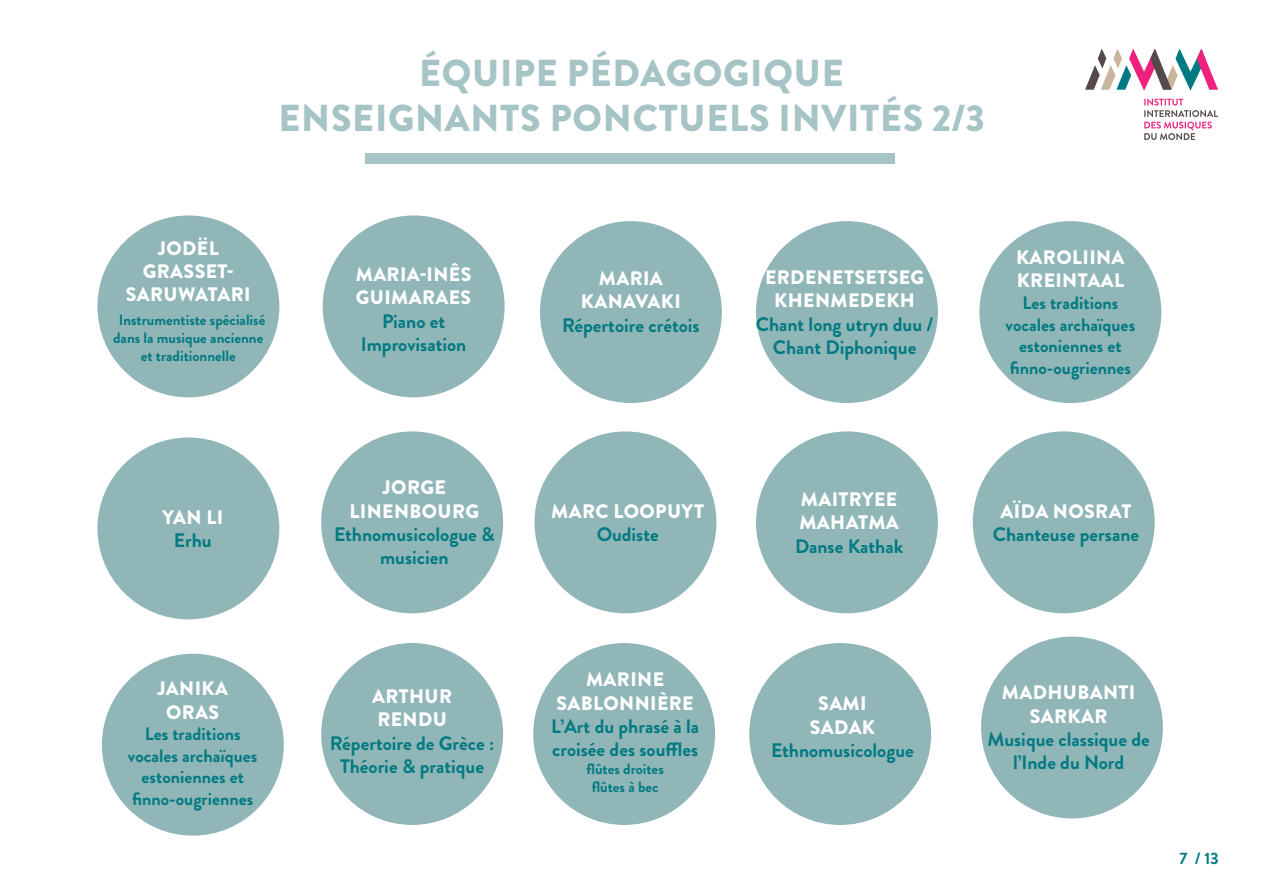
<style>
.page{position:relative;width:1263px;height:893px;background:#fff}
.page>*{position:absolute;margin:0;border:0;box-sizing:border-box;transform-origin:0 0}
.t1{font:900 37.5px/45px "Brandon Grotesque";letter-spacing:.02em;color:#a6c4c5;text-align:center}
.t2{font:700 19.5px/23.4px "Brandon Grotesque";color:#007a82;text-align:center}
.t3{font:900 19.5px/23.4px "Brandon Grotesque";letter-spacing:.02em;color:#fff}
.t4{font:700 18px "Brandon Grotesque";color:#007a82}
.t5{font:700 16.5px "Brandon Grotesque";color:#007a82}
.t6{font:700 15px/18px "Brandon Grotesque";color:#007a82;text-align:center}
</style>
<div class="page">
<svg style="left:1144px;top:99px;width:74px;height:41px"></svg>
<svg style="left:1085px;top:49px;width:133px;height:42px"></svg>
<div style="left:366px;top:153px;width:529px;height:10px;background:#a6c4c5"></div>
<div style="left:540px;top:221px;width:182px;height:182px;background:#91b6b8;border-radius:50%"></div>
<div style="left:756px;top:221px;width:182px;height:182px;background:#91b6b8;border-radius:50%"></div>
<div style="left:97px;top:437px;width:182px;height:182px;background:#91b6b8;border-radius:50%"></div>
<div style="left:979px;top:221px;width:182px;height:182px;background:#91b6b8;border-radius:50%"></div>
<div style="left:321px;top:431px;width:182px;height:182px;background:#91b6b8;border-radius:50%"></div>
<div style="left:534px;top:431px;width:182px;height:182px;background:#91b6b8;border-radius:50%"></div>
<div style="left:756px;top:431px;width:182px;height:182px;background:#91b6b8;border-radius:50%"></div>
<div style="left:973px;top:431px;width:182px;height:182px;background:#91b6b8;border-radius:50%"></div>
<div style="left:533px;top:643px;width:182px;height:182px;background:#91b6b8;border-radius:50%"></div>
<div style="left:981px;top:636px;width:182px;height:182px;background:#91b6b8;border-radius:50%"></div>
<div style="left:749px;top:643px;width:182px;height:182px;background:#91b6b8;border-radius:50%"></div>
<div style="left:321px;top:643px;width:182px;height:182px;background:#91b6b8;border-radius:50%"></div>
<div style="left:102px;top:654px;width:182px;height:182px;background:#91b6b8;border-radius:50%"></div>
<div style="left:323px;top:215px;width:182px;height:182px;background:#91b6b8;border-radius:50%"></div>
<div style="left:97px;top:215px;width:182px;height:182px;background:#91b6b8;border-radius:50%"></div>
<p class="t1" style="left:279px;top:51px;width:708px">ÉQUIPE PÉDAGOGIQUE<br>ENSEIGNANTS PONCTUELS INVITÉS 2/3</p>
<p class="t3" style="left:126px;top:236px;width:126px;text-align:center">JODËL<br>GRASSET-<br>SARUWATARI</p>
<p class="t6" style="left:113px;top:311px;width:154px">Instrumentiste spécialisé dans la musique ancienne et traditionnelle</p>
<p class="t3" style="left:162px;top:505px;width:62px">YAN LI</p>
<p class="t2" style="left:174px;top:529px;width:39px">Erhu</p>
<p class="t3" style="left:356px;top:263px;width:117px">MARIA-INÊS</p>
<p class="t3" style="left:356px;top:286px;width:117px">GUIMARAES</p>
<p class="t2" style="left:361px;top:310px;width:107px">Piano et<br>Improvisation</p>
<p class="t3" style="left:383px;top:476px;width:65px">JORGE</p>
<p class="t3" style="left:349px;top:499px;width:131px">LINENBOURG</p>
<p class="t2" style="left:334px;top:523px;width:162px">Ethnomusicologue &amp; musicien</p>
<p class="t3" style="left:599px;top:267px;width:65px">MARIA</p>
<p class="t3" style="left:581px;top:290px;width:101px">KANAVAKI</p>
<p class="t2" style="left:562px;top:313px;width:139px">Répertoire crétois</p>
<p class="t3" style="left:551px;top:499px;width:154px">MARC LOOPUYT</p>
<p class="t2" style="left:597px;top:523px;width:64px">Oudiste</p>
<p class="t3" style="left:765px;top:266px;width:161px">ERDENETSETSEG</p>
<p class="t3" style="left:774px;top:289px;width:142px">KHENMEDEKH</p>
<p class="t2" style="left:756px;top:312px;width:179px">Chant long utryn duu /<br>Chant Diphonique</p>
<p class="t3" style="left:799px;top:488px;width:101px">MAITRYEE<br>MAHATMA</p>
<p class="t2" style="left:795px;top:534px;width:110px">Danse Kathak</p>
<p class="t3" style="left:1016px;top:246px;width:110px">KAROLIINA</p>
<p class="t3" style="left:1017px;top:269px;width:109px">KREINTAAL</p>
<p class="t4" style="left:1022px;top:290px;width:97px">Les traditions</p>
<p class="t4" style="left:1005px;top:312px;width:131px">vocales archaïques</p>
<p class="t4" style="left:1019px;top:333px;width:104px">estoniennes et</p>
<p class="t4" style="left:1010px;top:355px;width:123px">finno-ougriennes</p>
<p class="t3" style="left:1001px;top:499px;width:132px">AÏDA NOSRAT</p>
<p class="t2" style="left:993px;top:523px;width:148px">Chanteuse persane</p>
<p class="t3" style="left:157px;top:677px;width:72px">JANIKA</p>
<p class="t3" style="left:166px;top:700px;width:55px">ORAS</p>
<p class="t4" style="left:145px;top:721px;width:97px">Les traditions</p>
<p class="t4" style="left:128px;top:743px;width:131px">vocales archaïques</p>
<p class="t4" style="left:142px;top:765px;width:104px">estoniennes et</p>
<p class="t4" style="left:132px;top:786px;width:123px">finno-ougriennes</p>
<p class="t3" style="left:372px;top:685px;width:82px">ARTHUR</p>
<p class="t3" style="left:377px;top:708px;width:71px">RENDU</p>
<p class="t2" style="left:330px;top:731px;width:166px">Répertoire de Grèce :<br>Théorie &amp; pratique</p>
<p class="t3" style="left:586px;top:668px;width:79px">MARINE</p>
<p class="t3" style="left:556px;top:691px;width:139px">SABLONNIÈRE</p>
<p class="t2" style="left:551px;top:715px;width:149px;text-align:left">L’Art du phrasé à la croisée des souffles</p>
<p class="t6" style="left:586px;top:760px;width:79px">flûtes droites</p>
<p class="t6" style="left:592px;top:778px;width:68px">flûtes à bec</p>
<p class="t3" style="left:818px;top:692px;width:50px">SAMI</p>
<p class="t3" style="left:810px;top:716px;width:67px">SADAK</p>
<p class="t2" style="left:771px;top:739px;width:144px">Ethnomusicologue</p>
<p class="t3" style="left:1002px;top:681px;width:135px">MADHUBANTI</p>
<p class="t3" style="left:1030px;top:704px;width:79px">SARKAR</p>
<p class="t2" style="left:987px;top:728px;width:164px">Musique classique de l’Inde du Nord</p>
<p class="t5" style="left:1179px;top:847px;width:41px">7 / 13</p>
</div>
